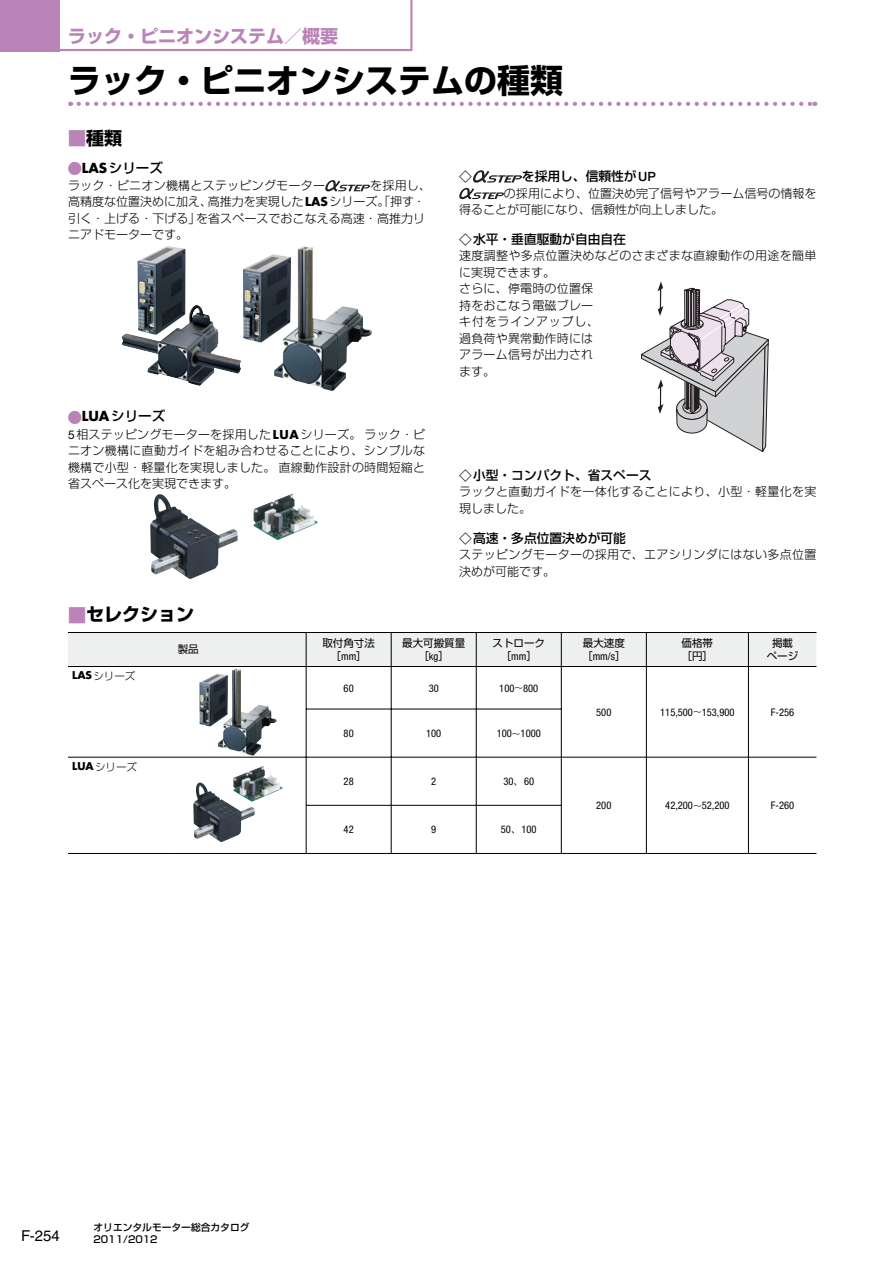
<style>
.page{position:relative;width:893px;height:1263px;background:#fff}
.page>*{position:absolute;margin:0;border:0;box-sizing:border-box;transform-origin:0 0}
.t1{font:33px "Shin Go Pro Bold 90 msp RKSJ H";color:#000}
.t2{font:18px "Shin Go Pro Bold 90 msp RKSJ H";color:#ba84b8}
.t3{font:18px "Shin Go Pro Bold 90 msp RKSJ H";color:#000}
.t4{font:15px "Helvetica LT Std";color:#000}
.t5{font:13.5px "Shin Go Pro Medium 90 msp RKSJ H";color:#000}
.t6{font:12.75px "Shin Go Pro Medium 90 msp RKSJ H";color:#000}
.t7{font:12px/16.5px "Shin Go Pro Light 90 msp RKSJ H";letter-spacing:.015em;color:#000}
.t8{font:condensed 10.5px "Helvetica Neue LT Std";color:#000}
.t9{font:10.5px/12.8px "Shin Go Pro Regular 90 msp RKSJ H";color:#000;text-align:center}
.t10{font:10.5px "Shin Go Pro Light 90 msp RKSJ H";color:#000}
.t11{font:9.75px/12px "Shin Go Pro Medium 90 msp RKSJ H";color:#000}
.s1{color:#ba84b8}
.s2{font-family:"Futura Std";font-weight:700}
.s3{font-family:"Helvetica Neue LT Std";font-weight:500}
.s4{font-family:"Helvetica Neue LT Std"}
.s5{font-family:"Helvetica Neue LT Std";font-stretch:condensed}
.s6{font-family:"Shin Go Pro Regular 90 msp RKSJ H";font-stretch:normal}
.s7{font-family:"Shin Go Pro Light 90 msp RKSJ H";font-stretch:normal}
</style>
<div class="page">
<svg style="left:59px;top:0;width:353px;height:51px"></svg>
<div style="left:0;top:0;width:59px;height:51px;background:#ba84b8"></div>
<svg style="left:79px;top:102px;width:736px;height:4px"></svg>
<svg style="left:325px;top:180px;width:45px;height:11px"></svg>
<svg style="left:641px;top:281px;width:128px;height:171px"></svg>
<img style="left:243px;top:246px;width:129px;height:145px">
<img style="left:154px;top:494px;width:84px;height:54px">
<img style="left:253px;top:494px;width:65px;height:46px">
<div style="left:68px;top:633px;width:748px;height:33px;background:#eeefef"></div>
<hr style="left:68px;top:632px;width:748px;height:1px;background:#000">
<hr style="left:170px;top:853px;width:578px;height:1px;background:#000">
<hr style="left:748px;top:853px;width:68px;height:1px;background:#000">
<hr style="left:306px;top:633px;width:1px;height:33px;background:#000">
<hr style="left:391px;top:633px;width:1px;height:33px;background:#000">
<hr style="left:476px;top:633px;width:1px;height:33px;background:#000">
<hr style="left:561px;top:633px;width:1px;height:33px;background:#000">
<hr style="left:646px;top:633px;width:1px;height:33px;background:#000">
<hr style="left:748px;top:633px;width:1px;height:33px;background:#000">
<hr style="left:306px;top:667px;width:1px;height:42px;background:#000">
<hr style="left:391px;top:667px;width:1px;height:42px;background:#000">
<hr style="left:476px;top:667px;width:1px;height:42px;background:#000">
<hr style="left:561px;top:667px;width:1px;height:42px;background:#000">
<hr style="left:646px;top:667px;width:1px;height:42px;background:#000">
<hr style="left:748px;top:667px;width:1px;height:42px;background:#000">
<hr style="left:306px;top:709px;width:85px;height:1px;background:#000">
<hr style="left:306px;top:709px;width:1px;height:48px;background:#000">
<hr style="left:391px;top:709px;width:85px;height:1px;background:#000">
<hr style="left:391px;top:709px;width:1px;height:48px;background:#000">
<hr style="left:476px;top:709px;width:85px;height:1px;background:#000">
<hr style="left:476px;top:709px;width:1px;height:48px;background:#000">
<hr style="left:561px;top:709px;width:1px;height:48px;background:#000">
<hr style="left:646px;top:709px;width:1px;height:48px;background:#000">
<hr style="left:748px;top:709px;width:1px;height:48px;background:#000">
<hr style="left:170px;top:757px;width:221px;height:1px;background:#000">
<hr style="left:306px;top:757px;width:1px;height:48px;background:#000">
<hr style="left:391px;top:757px;width:85px;height:1px;background:#000">
<hr style="left:391px;top:757px;width:1px;height:48px;background:#000">
<hr style="left:476px;top:757px;width:85px;height:1px;background:#000">
<hr style="left:476px;top:757px;width:1px;height:48px;background:#000">
<hr style="left:561px;top:757px;width:85px;height:1px;background:#000">
<hr style="left:561px;top:757px;width:1px;height:48px;background:#000">
<hr style="left:646px;top:757px;width:102px;height:1px;background:#000">
<hr style="left:646px;top:757px;width:1px;height:48px;background:#000">
<hr style="left:748px;top:757px;width:68px;height:1px;background:#000">
<hr style="left:748px;top:757px;width:1px;height:48px;background:#000">
<hr style="left:306px;top:805px;width:85px;height:1px;background:#000">
<hr style="left:306px;top:806px;width:1px;height:47px;background:#000">
<hr style="left:391px;top:805px;width:85px;height:1px;background:#000">
<hr style="left:391px;top:806px;width:1px;height:47px;background:#000">
<hr style="left:476px;top:805px;width:85px;height:1px;background:#000">
<hr style="left:476px;top:806px;width:1px;height:47px;background:#000">
<hr style="left:561px;top:806px;width:1px;height:47px;background:#000">
<hr style="left:646px;top:805px;width:1px;height:48px;background:#000">
<hr style="left:748px;top:805px;width:1px;height:48px;background:#000">
<hr style="left:68px;top:757px;width:102px;height:1px;background:#000">
<hr style="left:68px;top:853px;width:102px;height:1px;background:#000">
<hr style="left:68px;top:666px;width:680px;height:1px;background:#000">
<hr style="left:748px;top:666px;width:68px;height:1px;background:#000">
<img style="left:199px;top:668px;width:78px;height:88px">
<img style="left:196px;top:782px;width:59px;height:38px">
<img style="left:233px;top:766px;width:50px;height:36px">
<img style="left:138px;top:246px;width:48px;height:59px">
<img style="left:121px;top:305px;width:120px;height:81px">
<svg style="left:459px;top:170px;width:63px;height:29px"></svg>
<h2 class="t2" style="left:68px;top:29px;width:272px">ラック・ピニオンシステム／概要</h2>
<h1 class="t1" style="left:68px;top:68px;width:497px">ラック・ピニオンシステムの種類</h1>
<h2 class="t3" style="left:68px;top:131px;width:55px"><span class="s1">■</span>種類</h2>
<p class="t5" style="left:68px;top:162px;width:96px"><span class="s1">●</span><span class="s2">LAS</span>シリーズ</p>
<p class="t7" style="left:68px;top:179px;width:258px">ラック・ピニオン機構とステッピングモーター</p>
<p class="t6" style="left:522px;top:172px;width:136px">を採用し、信頼性が<span class="s3">UP</span></p>
<p class="t7" style="left:459px;top:187px;width:359px;text-indent:45px">の採用により、位置決め完了信号やアラーム信号の情報を得ることが可能になり、信頼性が向上しました。</p>
<p class="t6" style="left:459px;top:234px;width:168px">◇水平・垂直駆動が自由自在</p>
<p class="t7" style="left:459px;top:249px;width:359px">速度調整や多点位置決めなどのさまざまな直線動作の用途を簡単に実現できます。<br>さらに、停電時の位置保<br>持をおこなう電磁ブレー<br>キ付をラインアップし、<br>過負荷や異常動作時には<br>アラーム信号が出力され<br>ます。</p>
<p class="t7" style="left:68px;top:179px;width:365px;text-indent:302px">を採用し、高精度な位置決めに加え、高推力を実現した<span class="s2">LAS</span>シリーズ。「押す・引く・上げる・下げる」を省スペースでおこなえる高速・高推力リニアドモーターです。</p>
<p class="t5" style="left:68px;top:411px;width:99px"><span class="s1">●</span><span class="s2">LUA</span>シリーズ</p>
<p class="t7" style="left:68px;top:428px;width:359px;text-align:justify"><span class="s4">5</span>相ステッピングモーターを採用した<span class="s2">LUA</span>シリーズ。ラック・ピニオン機構に直動ガイドを組み合わせることにより、シンプルな機構で小型・軽量化を実現しました。直線動作設計の時間短縮と省スペース化を実現できます。</p>
<p class="t6" style="left:459px;top:470px;width:194px">◇小型・コンパクト、省スペース</p>
<p class="t7" style="left:459px;top:485px;width:359px">ラックと直動ガイドを一体化することにより、小型・軽量化を実現しました。</p>
<p class="t6" style="left:459px;top:533px;width:168px">◇高速・多点位置決めが可能</p>
<p class="t7" style="left:459px;top:548px;width:359px">ステッピングモーターの採用で、エアシリンダにはない多点位置決めが可能です。</p>
<h2 class="t3" style="left:68px;top:608px;width:128px"><span class="s1">■</span>セレクション</h2>
<p class="t9" style="left:178px;top:645px;width:22px">製品</p>
<p class="t9" style="left:322px;top:638px;width:54px">取付角寸法［<span class="s5">mm</span>］</p>
<p class="t9" style="left:402px;top:638px;width:64px">最大可搬質量［<span class="s5">kg</span>］</p>
<p class="t9" style="left:492px;top:638px;width:54px">ストローク［<span class="s5">mm</span>］</p>
<p class="t9" style="left:583px;top:638px;width:43px">最大速度</p>
<p class="t8" style="left:582px;top:650px;width:45px"><span class="s6">［</span>mm/s<span class="s6">］</span></p>
<p class="t10" style="left:72px;top:672px;width:65px"><span class="s2">LAS</span>シリーズ</p>
<p class="t8" style="left:344px;top:682px;width:12px">60</p>
<p class="t8" style="left:429px;top:682px;width:12px">30</p>
<p class="t8" style="left:499px;top:682px;width:40px">100∼800</p>
<p class="t9" style="left:682px;top:638px;width:33px;text-align:left">価格帯［円］</p>
<p class="t9" style="left:767px;top:638px;width:33px">掲載ページ</p>
<p class="t10" style="left:72px;top:763px;width:66px"><span class="s2">LUA</span>シリーズ</p>
<p class="t8" style="left:344px;top:727px;width:12px">80</p>
<p class="t8" style="left:426px;top:727px;width:17px">100</p>
<p class="t8" style="left:497px;top:727px;width:46px">100∼1000</p>
<p class="t8" style="left:344px;top:775px;width:12px">28</p>
<p class="t8" style="left:431px;top:775px;width:7px">2</p>
<p class="t8" style="left:503px;top:775px;width:32px">30<span class="s7">、</span>60</p>
<p class="t8" style="left:344px;top:824px;width:12px">42</p>
<p class="t8" style="left:431px;top:824px;width:7px">9</p>
<p class="t8" style="left:501px;top:824px;width:37px">50<span class="s7">、</span>100</p>
<p class="t8" style="left:596px;top:706px;width:17px">500</p>
<p class="t8" style="left:660px;top:706px;width:76px">115,500∼153,900</p>
<p class="t8" style="left:771px;top:706px;width:25px">F-256</p>
<p class="t8" style="left:596px;top:799px;width:17px">200</p>
<p class="t8" style="left:665px;top:799px;width:66px">42,200∼52,200</p>
<p class="t8" style="left:771px;top:799px;width:25px">F-260</p>
<p class="t4" style="left:21px;top:1230px;width:40px">F-254</p>
<p class="t11" style="left:94px;top:1223px;width:157px">オリエンタルモーター総合カタログ<br>2011/2012</p>
</div>
